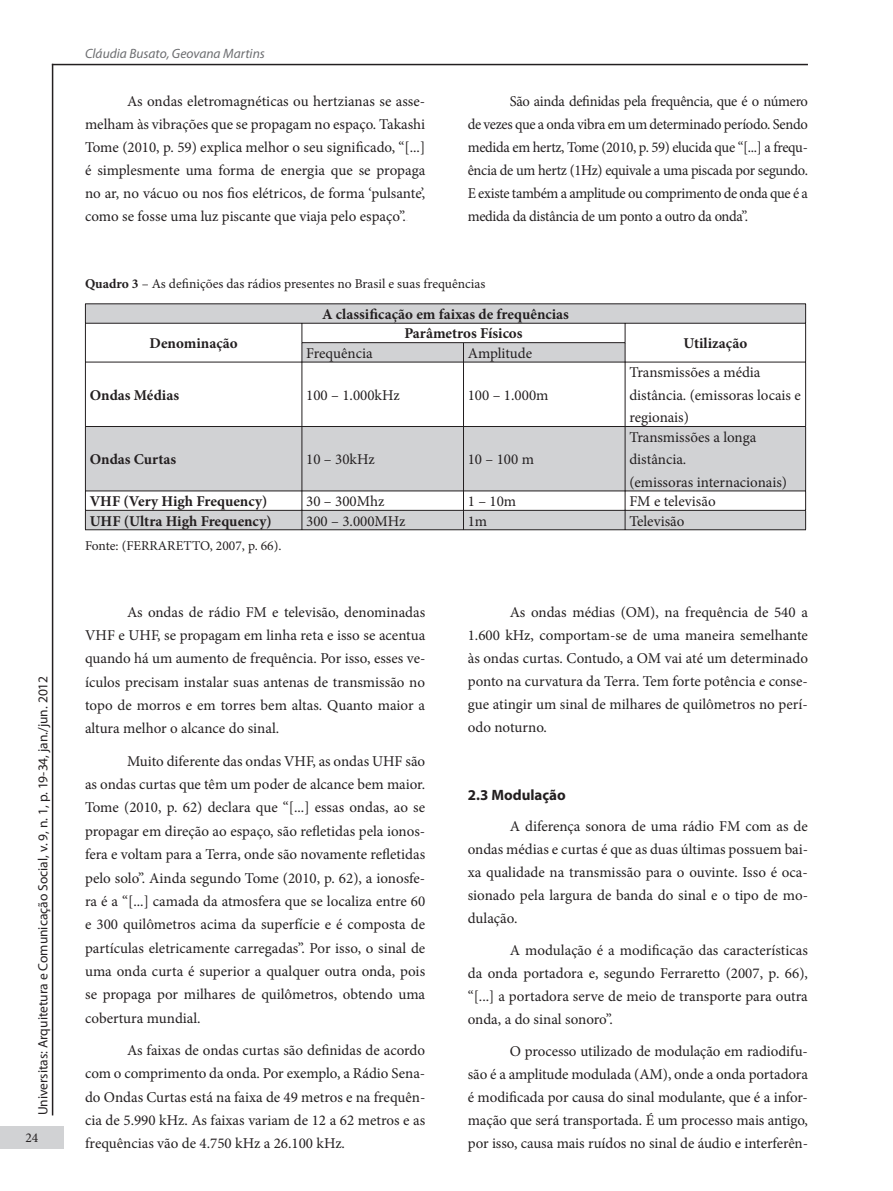
<style>
.page{position:relative;width:893px;height:1191px;background:#fff}
.page>*{position:absolute;margin:0;border:0;box-sizing:border-box;transform-origin:0 0}
.t1{font:15px/23px "Minion Pro";color:#231f20;text-align:justify}
.t2{font:700 15px "Minion Pro";color:#231f20}
.t3{font:700 15px "Myriad Pro";color:#231f20}
.t4{font:13.5px "Minion Pro";color:#231f20}
.t5{font:13.5px "Myriad Pro";color:#231f20}
.t6{font:italic 13.5px "Myriad Pro";color:#6c6d70}
.s1{font-weight:700}
</style>
<div class="page">
<hr style="left:52px;top:64px;width:1px;height:1051px;background:#231f20">
<div style="left:0;top:1125px;width:64px;height:23px;background:#d1d2d4"></div>
<hr style="left:52px;top:64px;width:756px;height:1px;background:#231f20">
<svg style="left:86px;top:304px;width:719px;height:225px;fill:#d1d2d4"></svg>
<hr style="left:85px;top:303px;width:217px;height:1px;background:#231f20">
<hr style="left:302px;top:303px;width:504px;height:1px;background:#231f20">
<hr style="left:85px;top:323px;width:217px;height:1px;background:#231f20">
<svg style="left:85px;top:304px;width:1px;height:58px"></svg>
<hr style="left:302px;top:323px;width:161px;height:1px;background:#231f20">
<hr style="left:463px;top:323px;width:343px;height:1px;background:#231f20">
<svg style="left:805px;top:304px;width:1px;height:58px"></svg>
<hr style="left:302px;top:342px;width:161px;height:1px;background:#231f20">
<svg style="left:302px;top:323px;width:1px;height:39px"></svg>
<hr style="left:463px;top:342px;width:162px;height:1px;background:#231f20">
<svg style="left:463px;top:343px;width:1px;height:19px"></svg>
<svg style="left:625px;top:324px;width:1px;height:38px"></svg>
<hr style="left:85px;top:362px;width:217px;height:1px;background:#231f20">
<hr style="left:85px;top:362px;width:1px;height:64px;background:#231f20">
<hr style="left:302px;top:362px;width:161px;height:1px;background:#231f20">
<hr style="left:302px;top:362px;width:1px;height:64px;background:#231f20">
<hr style="left:463px;top:362px;width:162px;height:1px;background:#231f20">
<hr style="left:463px;top:362px;width:1px;height:64px;background:#231f20">
<hr style="left:625px;top:362px;width:181px;height:1px;background:#231f20">
<hr style="left:625px;top:362px;width:1px;height:64px;background:#231f20">
<hr style="left:805px;top:362px;width:1px;height:64px;background:#231f20">
<hr style="left:85px;top:426px;width:217px;height:1px;background:#231f20">
<hr style="left:85px;top:427px;width:1px;height:63px;background:#231f20">
<hr style="left:302px;top:426px;width:161px;height:1px;background:#231f20">
<hr style="left:302px;top:427px;width:1px;height:63px;background:#231f20">
<hr style="left:463px;top:426px;width:162px;height:1px;background:#231f20">
<hr style="left:463px;top:427px;width:1px;height:63px;background:#231f20">
<hr style="left:625px;top:426px;width:181px;height:1px;background:#231f20">
<hr style="left:625px;top:427px;width:1px;height:63px;background:#231f20">
<hr style="left:805px;top:427px;width:1px;height:63px;background:#231f20">
<hr style="left:85px;top:490px;width:217px;height:1px;background:#231f20">
<hr style="left:302px;top:490px;width:161px;height:1px;background:#231f20">
<hr style="left:463px;top:490px;width:162px;height:1px;background:#231f20">
<hr style="left:625px;top:490px;width:181px;height:1px;background:#231f20">
<hr style="left:85px;top:510px;width:217px;height:1px;background:#231f20">
<svg style="left:85px;top:491px;width:1px;height:38px"></svg>
<hr style="left:302px;top:510px;width:161px;height:1px;background:#231f20">
<svg style="left:302px;top:491px;width:1px;height:38px"></svg>
<hr style="left:463px;top:510px;width:162px;height:1px;background:#231f20">
<svg style="left:463px;top:491px;width:1px;height:38px"></svg>
<hr style="left:625px;top:510px;width:181px;height:1px;background:#231f20">
<svg style="left:625px;top:491px;width:1px;height:38px"></svg>
<svg style="left:805px;top:491px;width:1px;height:38px"></svg>
<hr style="left:85px;top:529px;width:540px;height:1px;background:#231f20">
<hr style="left:625px;top:529px;width:181px;height:1px;background:#231f20">
<p class="t5" style="left:38px;top:1115px;width:441px;rotate:-90deg">Universitas: Arquitetura e Comunicação Social, v. 9, n. 1, p. 19-34, jan./jun. 2012</p>
<p class="t4" style="left:25px;top:1132px;width:14px">24</p>
<p class="t6" style="left:85px;top:49px;width:181px">Cláudia Busato, Geovana Martins</p>
<p class="t1" style="left:85px;top:91px;width:342px;text-indent:42px">As ondas eletromagnéticas ou hertzianas se asse&shy;melham às vibrações que se propagam no espaço. Takashi Tome (2010, p. 59) explica melhor o seu significado, “[...] é simplesmente uma forma de energia que se propaga no ar, no vácuo ou nos fios elétricos, de forma ‘pulsante’, como se fosse uma luz piscante que viaja pelo espaço”.</p>
<p class="t1" style="left:468px;top:91px;width:342px;text-indent:42px">São ainda definidas pela frequência, que é o número de vezes que a onda vibra em um determinado período. Sendo medida em hertz, Tome (2010, p. 59) elucida que “[...] a frequ&shy;ência de um hertz (1Hz) equivale a uma piscada por segundo.<br>E existe também a amplitude ou comprimento de onda que é a medida da distância de um ponto a outro da onda”.</p>
<p class="t4" style="left:85px;top:278px;width:402px"><span class="s1">Quadro 3</span> – As definições das rádios presentes no Brasil e suas frequências</p>
<p class="t2" style="left:322px;top:308px;width:248px">A classificação em faixas de frequências</p>
<p class="t2" style="left:150px;top:337px;width:90px">Denominação</p>
<p class="t2" style="left:404px;top:328px;width:120px">Parâmetros Físicos</p>
<p class="t1" style="left:306px;top:343px;width:68px">Frequência</p>
<p class="t1" style="left:468px;top:343px;width:66px">Amplitude</p>
<p class="t2" style="left:90px;top:389px;width:91px">Ondas Médias</p>
<p class="t1" style="left:306px;top:385px;width:95px">100 – 1.000kHz</p>
<p class="t1" style="left:468px;top:385px;width:82px">100 – 1.000m</p>
<p class="t2" style="left:90px;top:453px;width:88px">Ondas Curtas</p>
<p class="t1" style="left:306px;top:449px;width:70px">10 – 30kHz</p>
<p class="t1" style="left:468px;top:449px;width:68px">10 – 100 m</p>
<p class="t2" style="left:683px;top:337px;width:65px">Utilização</p>
<p class="t1" style="left:629px;top:362px;width:173px;line-height:22.5px;text-align:left">Transmissões a média distância. (emissoras locais e regionais)</p>
<p class="t1" style="left:629px;top:427px;width:159px;line-height:22.5px;text-align:left">Transmissões a longa distância.<br>(emissoras internacionais)</p>
<p class="t2" style="left:90px;top:495px;width:179px">VHF (Very High Frequency)</p>
<p class="t1" style="left:306px;top:491px;width:80px">30 – 300Mhz</p>
<p class="t1" style="left:468px;top:491px;width:50px">1 – 10m</p>
<p class="t1" style="left:629px;top:491px;width:88px">FM e televisão</p>
<p class="t2" style="left:90px;top:515px;width:183px">UHF (Ultra High Frequency)</p>
<p class="t1" style="left:306px;top:510px;width:101px">300 – 3.000MHz</p>
<p class="t1" style="left:468px;top:510px;width:21px">1m</p>
<p class="t1" style="left:629px;top:510px;width:57px">Televisão</p>
<p class="t4" style="left:85px;top:540px;width:198px">Fonte: (FERRARETTO, 2007, p. 66).</p>
<p class="t1" style="left:85px;top:601px;width:342px;line-height:23.4px;text-indent:42px">As ondas de rádio FM e televisão, denominadas VHF e UHF, se propagam em linha reta e isso se acentua quando há um aumento de frequência. Por isso, esses ve&shy;ículos precisam instalar suas antenas de transmissão no topo de morros e em torres bem altas. Quanto maior a altura melhor o alcance do sinal.</p>
<p class="t1" style="left:85px;top:750px;width:342px;line-height:23.4px;text-indent:42px">Muito diferente das ondas VHF, as ondas UHF são as ondas curtas que têm um poder de alcance bem maior.<br>Tome (2010, p. 62) declara que “[...] essas ondas, ao se propagar em direção ao espaço, são refletidas pela ionos&shy;fera e voltam para a Terra, onde são novamente refletidas pelo solo”. Ainda segundo Tome (2010, p. 62), a ionosfe&shy;ra é a “[...] camada da atmosfera que se localiza entre 60 e 300 quilômetros acima da superfície e é composta de partículas eletricamente carregadas”. Por isso, o sinal de uma onda curta é superior a qualquer outra onda, pois se propaga por milhares de quilômetros, obtendo uma cobertura mundial.</p>
<p class="t1" style="left:85px;top:1039px;width:342px;line-height:23.4px;text-indent:42px">As faixas de ondas curtas são definidas de acordo com o comprimento da onda. Por exemplo, a Rádio Sena&shy;do Ondas Curtas está na faixa de 49 metros e na frequên&shy;cia de 5.990 kHz. As faixas variam de 12 a 62 metros e as frequências vão de 4.750 kHz a 26.100 kHz.</p>
<p class="t1" style="left:468px;top:601px;width:342px;text-indent:42px">As ondas médias (OM), na frequência de 540 a 1.600 kHz, comportam-se de uma maneira semelhante às ondas curtas. Contudo, a OM vai até um determinado ponto na curvatura da Terra. Tem forte potência e conse&shy;gue atingir um sinal de milhares de quilômetros no perí&shy;odo noturno.</p>
<p class="t3" style="left:468px;top:789px;width:100px">2.3 Modulação</p>
<p class="t1" style="left:468px;top:815px;width:342px;text-indent:42px">A diferença sonora de uma rádio FM com as de ondas médias e curtas é que as duas últimas possuem bai&shy;xa qualidade na transmissão para o ouvinte. Isso é oca&shy;sionado pela largura de banda do sinal e o tipo de mo&shy;dulação.</p>
<p class="t1" style="left:468px;top:939px;width:342px;text-indent:42px">A modulação é a modificação das características da onda portadora e, segundo Ferraretto (2007, p. 66), “[...] a portadora serve de meio de transporte para outra onda, a do sinal sonoro”.</p>
<p class="t1" style="left:468px;top:1040px;width:342px;text-indent:42px">O processo utilizado de modulação em radiodifu&shy;são é a amplitude modulada (AM), onde a onda portadora é modificada por causa do sinal modulante, que é a infor&shy;mação que será transportada. É um processo mais antigo, por isso, causa mais ruídos no sinal de áudio e interferên-</p>
</div>
